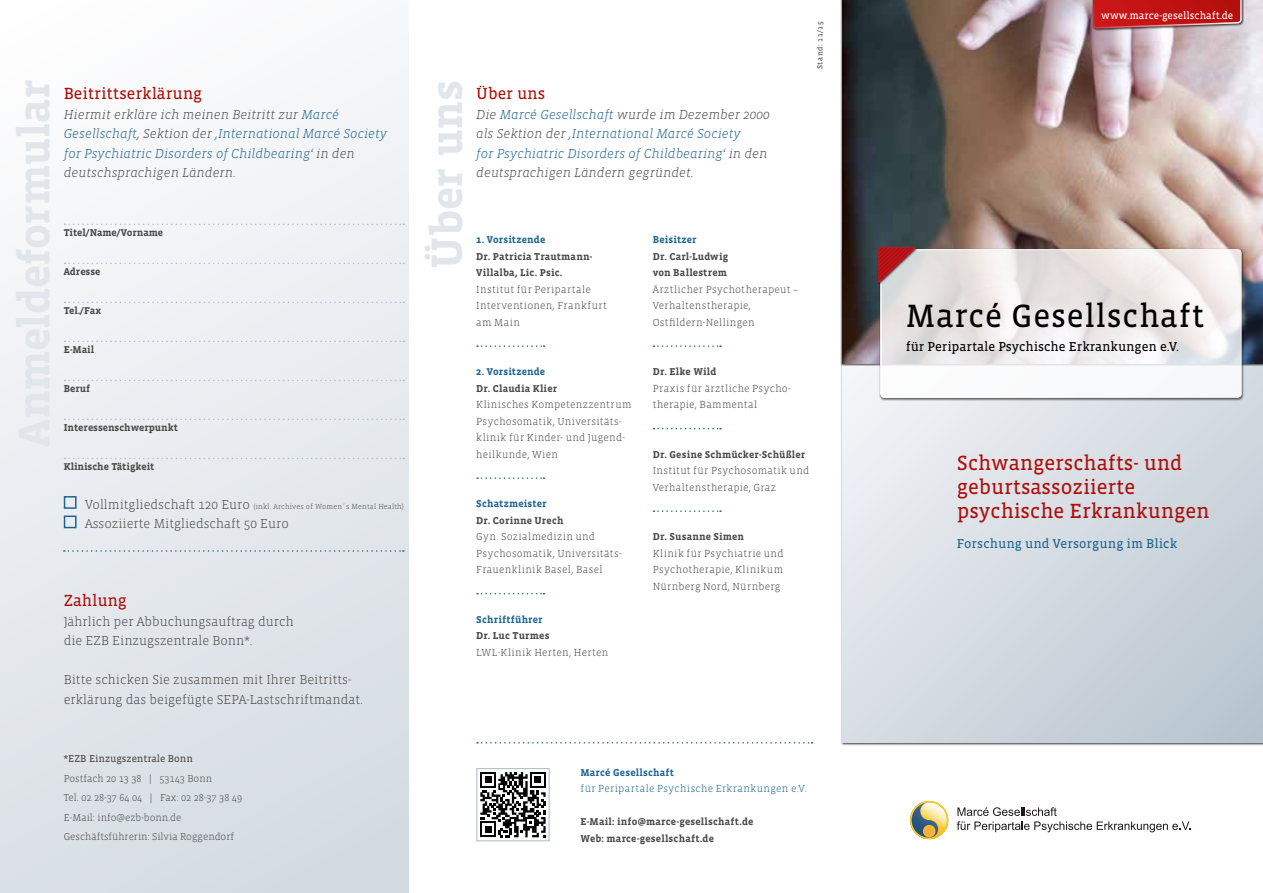
<style>
.page{position:relative;width:1263px;height:893px;background:#fff}
.page>*{position:absolute;margin:0;border:0;box-sizing:border-box;transform-origin:0 0}
.t1{font:700 45px "Vista Slab";letter-spacing:-.005em;color:#e1e6eb}
.t2{font:33px "Vista Slab";letter-spacing:.02em;color:#000}
.t3{font:21px/24px "Vista Slab";color:#ae0f0a}
.t4{font:16.5px "Vista Slab";color:#ae0f0a}
.t5{font:italic 300 13.2px/19.5px "Vista Slab";color:#1f6590}
.t6{font:300 13.2px/19.5px "Vista Slab";color:#4a4a49}
.t7{font:13.2px "Vista Slab";color:#000}
.t8{font:13.2px "Vista Slab";letter-spacing:.01em;color:#1f6590}
.t9{font:300 10.5px/16.5px "Vista Slab";letter-spacing:.03em;color:#4a4a49}
.t10{font:300 10.5px "Vista Slab";letter-spacing:.035em;color:#1f6590}
.t11{font:10.5px "Vista Slab";color:#fff}
.t12{font:700 10.2px/16.5px "Vista Slab";letter-spacing:.015em;color:#4a4a49}
.t13{font:300 10.2px/19.5px "Vista Slab";color:#4a4a49}
.t14{font:700 10.2px "Vista Slab";letter-spacing:.02em;color:#1f6590}
.t15{font:10.2px "Vista Slab";color:#4a4a49}
.t16{font:300 7.5px "Vista Slab";letter-spacing:.02em;color:#4a4a49}
.t17{font:7.5px "Vista Slab";letter-spacing:.085em;color:#4a4a49}
.s1{color:#4a4a49}
.s2{font-size:13.2px}
</style>
<div class="page">
<div style="left:0;top:0;width:408px;height:893px;background:linear-gradient(to bottom,#fbfbfc,#d5dce3)"></div>
<div style="left:842px;top:249px;width:421px;height:494px;background:linear-gradient(to right,#e6e9ee,#c3cdd6)"></div>
<img style="left:842px;top:0;width:421px;height:364px">
<div style="left:1091px;top:0;width:153px;height:31px;background:#000;opacity:.75"></div>
<svg style="left:1092px;top:0;width:150px;height:30px;background:#be2d2d"></svg>
<div style="left:879px;top:248px;width:365px;height:153px;background:#000;opacity:.75"></div>
<svg style="left:880px;top:249px;width:362px;height:149px"></svg>
<div style="left:880px;top:249px;width:362px;height:149px;border:2px solid #fff;border-radius:4px"></div>
<div style="left:877px;top:247px;width:41px;height:38px;background:#000;opacity:.75"></div>
<svg style="left:878px;top:247px;width:38px;height:36px"></svg>
<svg style="left:65px;top:224px;width:339px;height:1px"></svg>
<svg style="left:65px;top:263px;width:339px;height:1px"></svg>
<svg style="left:65px;top:302px;width:339px;height:1px"></svg>
<svg style="left:65px;top:341px;width:339px;height:1px"></svg>
<svg style="left:65px;top:380px;width:339px;height:1px"></svg>
<svg style="left:65px;top:419px;width:339px;height:1px"></svg>
<svg style="left:65px;top:458px;width:339px;height:1px"></svg>
<div style="left:64px;top:496px;width:13px;height:13px;border:2px solid #1f6590"></div>
<div style="left:64px;top:516px;width:13px;height:12px;border:2px solid #1f6590"></div>
<svg style="left:64px;top:550px;width:340px;height:2px"></svg>
<svg style="left:477px;top:345px;width:68px;height:2px"></svg>
<svg style="left:477px;top:477px;width:68px;height:2px"></svg>
<svg style="left:477px;top:593px;width:68px;height:1px"></svg>
<svg style="left:653px;top:345px;width:68px;height:2px"></svg>
<svg style="left:653px;top:428px;width:68px;height:1px"></svg>
<svg style="left:653px;top:510px;width:68px;height:2px"></svg>
<svg style="left:957px;top:807px;width:234px;height:25px"></svg>
<svg style="left:910px;top:801px;width:38px;height:38px"></svg>
<svg style="left:477px;top:742px;width:335px;height:2px"></svg>
<svg style="left:480px;top:772px;width:66px;height:65px"></svg>
<div style="left:476px;top:768px;width:74px;height:73px;border:1px solid #b3c1cd"></div>
<h3 class="t4" style="left:64px;top:86px;width:140px">Beitrittserklärung</h3>
<p class="t5" style="left:64px;top:105px;width:325px"><span class="s1">Hiermit erkläre ich meinen Beitritt zur</span> Marcé Gesellschaft<span class="s1">, Sektion der</span> ,International Marcé Society for Psychiatric Disorders of Childbearing‘ <span class="s1">in den deutschsprachigen Ländern.</span></p>
<p class="t12" style="left:64px;top:225px;width:101px">Titel/Name/Vorname</p>
<p class="t12" style="left:64px;top:264px;width:38px">Adresse</p>
<p class="t12" style="left:64px;top:303px;width:39px">Tel./Fax</p>
<p class="t12" style="left:64px;top:342px;width:32px">E-Mail</p>
<p class="t12" style="left:64px;top:381px;width:28px">Beruf</p>
<p class="t12" style="left:64px;top:420px;width:116px">Interessenschwerpunkt</p>
<p class="t12" style="left:64px;top:459px;width:92px">Klinische Tätigkeit</p>
<p class="t16" style="left:85px;top:503px;width:320px"><span class="s2">Vollmitgliedschaft 120 Euro</span> (inkl. Archives of Women´s Mental Health)</p>
<p class="t6" style="left:85px;top:515px;width:205px">Assoziierte Mitgliedschaft 50 Euro</p>
<h3 class="t4" style="left:64px;top:593px;width:65px">Zahlung</h3>
<p class="t6" style="left:64px;top:612px;width:232px">Jährlich per Abbuchungsauftrag durch die EZB Einzugszentrale Bonn*.</p>
<p class="t6" style="left:64px;top:671px;width:301px">Bitte schicken Sie zusammen mit Ihrer Beitritts&shy;erklärung das beigefügte SEPA-Lastschriftmandat.</p>
<p class="t15" style="left:64px;top:754px;width:131px">*EZB Einzugszentrale Bonn</p>
<p class="t13" style="left:64px;top:769px;width:180px">Postfach 20 13 38 | 53143 Bonn<br>Tel. 02 28-37 64 04 | Fax: 02 28-37 38 49<br>E-Mail: info@ezb-bonn.de Geschäftsführerin: Silvia Roggendorf</p>
<h1 class="t1" style="left:427px;top:269px;width:191px;rotate:-90deg">Über uns</h1>
<h3 class="t4" style="left:476px;top:86px;width:70px">Über uns</h3>
<p class="t5" style="left:476px;top:105px;width:295px"><span class="s1">Die</span> Marcé Gesellschaft <span class="s1">wurde im Dezember 2000 als Sektion der</span> ,International Marcé Society<br>for Psychiatric Disorders of Childbearing‘ <span class="s1">in den deutsprachigen Ländern gegründet.</span></p>
<p class="t17" style="left:816px;top:69px;width:49px;rotate:-90deg">Stand: 11/15</p>
<p class="t14" style="left:476px;top:235px;width:70px">1. Vorsitzende</p>
<p class="t12" style="left:476px;top:249px;width:118px">Dr. Patricia Trautmann-<br>Villalba, Lic. Psic.</p>
<p class="t9" style="left:476px;top:282px;width:132px">Institut für Peripartale<br>Interventionen, Frankfurt am Main</p>
<p class="t14" style="left:476px;top:367px;width:70px">2. Vorsitzende</p>
<p class="t12" style="left:476px;top:381px;width:82px">Dr. Claudia Klier</p>
<p class="t9" style="left:476px;top:397px;width:157px">Klinisches Kompetenzzentrum<br>Psychosomatik, Universitäts&shy;klinik für Kinder- und Jugend&shy;heilkunde, Wien</p>
<p class="t14" style="left:476px;top:499px;width:72px">Schatzmeister</p>
<p class="t12" style="left:476px;top:513px;width:89px">Dr. Corinne Urech</p>
<p class="t9" style="left:476px;top:529px;width:147px">Gyn. Sozialmedizin und<br>Psychosomatik, Universitäts-<br>Frauenklinik Basel, Basel</p>
<p class="t14" style="left:476px;top:615px;width:68px">Schriftführer</p>
<p class="t12" style="left:476px;top:628px;width:75px">Dr. Luc Turmes</p>
<p class="t9" style="left:476px;top:645px;width:134px">LWL-Klinik Herten, Herten</p>
<p class="t14" style="left:653px;top:235px;width:45px">Beisitzer</p>
<p class="t12" style="left:653px;top:249px;width:77px">Dr. Carl-Ludwig von Ballestrem</p>
<p class="t9" style="left:653px;top:282px;width:147px">Ärztlicher Psychotherapeut –<br>Verhaltenstherapie,<br>Ostfildern-Nellingen</p>
<p class="t12" style="left:653px;top:364px;width:65px">Dr. Elke Wild</p>
<p class="t9" style="left:653px;top:381px;width:140px">Praxis für ärztliche Psycho&shy;therapie, Bammental</p>
<p class="t12" style="left:653px;top:447px;width:154px">Dr. Gesine Schmücker-Schüßler</p>
<p class="t9" style="left:653px;top:463px;width:158px">Institut für Psychosomatik und<br>Verhaltenstherapie, Graz</p>
<p class="t12" style="left:653px;top:529px;width:93px">Dr. Susanne Simen</p>
<p class="t9" style="left:653px;top:546px;width:132px;text-align:justify">Klinik für Psychiatrie und Psychotherapie, Klinikum Nürnberg Nord, Nürnberg</p>
<p class="t14" style="left:580px;top:768px;width:95px">Marcé Gesellschaft</p>
<p class="t10" style="left:580px;top:784px;width:228px">für Peripartale Psychische Erkrankungen e.V.</p>
<p class="t12" style="left:580px;top:814px;width:175px">E-Mail: info@marce-gesellschaft.de<br>Web: marce-gesellschaft.de</p>
<p class="t11" style="left:1101px;top:11px;width:134px">www.marce-gesellschaft.de</p>
<h2 class="t2" style="left:906px;top:301px;width:300px">Marcé Gesellschaft</h2>
<p class="t7" style="left:906px;top:341px;width:275px">für Peripartale Psychische Erkrankungen e.V.</p>
<h3 class="t3" style="left:957px;top:452px;width:254px">Schwangerschafts- und geburtsassoziierte psychische Erkrankungen</h3>
<p class="t8" style="left:957px;top:537px;width:222px">Forschung und Versorgung im Blick</p>
</div>
